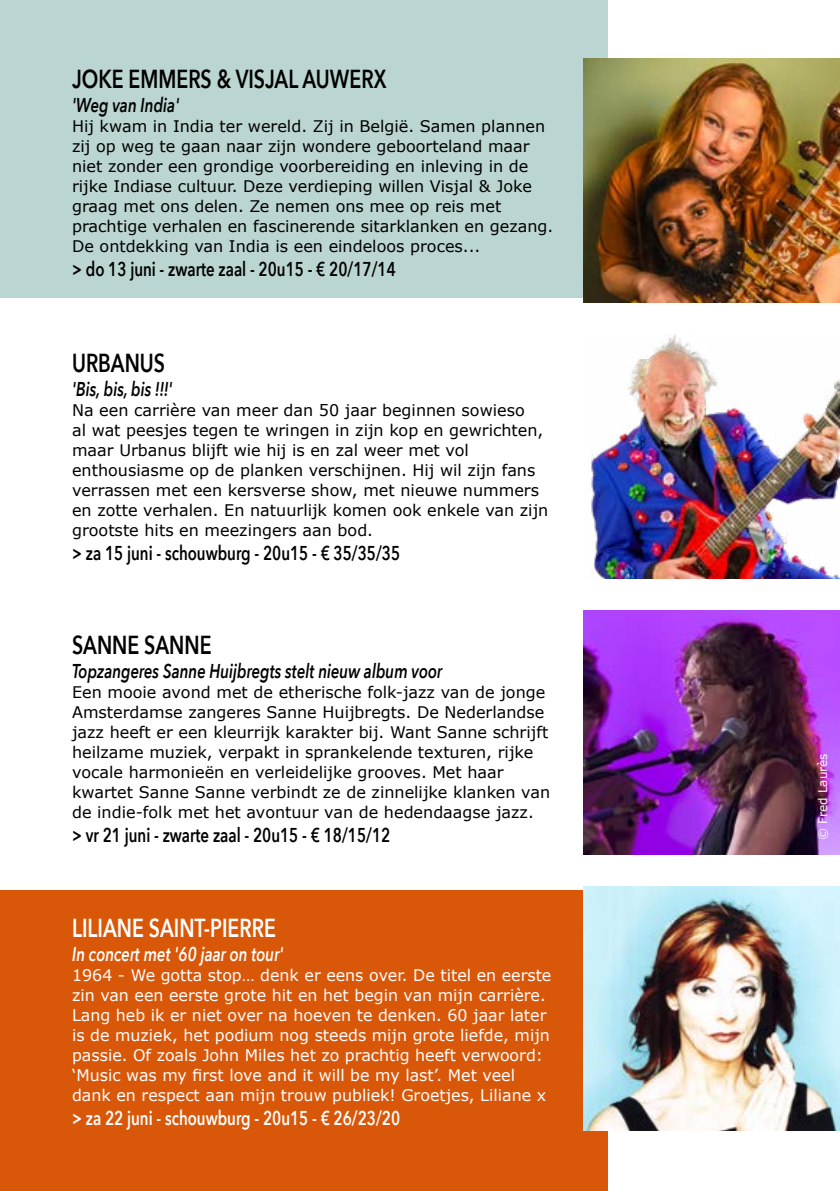
<style>
.page{position:relative;width:840px;height:1191px;background:#fff}
.page>*{position:absolute;margin:0;border:0;box-sizing:border-box;transform-origin:0 0}
.t1{font:600 26px "Avenir Next";color:#000;scale:.75 1}
.t2{font:600 26px "Avenir Next";color:#fff;scale:.75 1}
.t3{font:600 20px "Avenir Next";color:#000;scale:.75 1}
.t4{font:italic 600 20px "Avenir Next";color:#000;scale:.75 1}
.t5{font:600 20px "Avenir Next";color:#fff;scale:.75 1}
.t6{font:italic 600 20px "Avenir Next";color:#fff;scale:.75 1}
.t7{font:16px/20px "Verdana";color:#000}
.t8{font:16px/20px "Verdana";color:#fff}
.t9{font:12px "Verdana";color:#fff}
</style>
<div class="page">
<div style="left:0;top:0;width:607px;height:297px;background:#bbd5d2"></div>
<div style="left:0;top:890px;width:607px;height:301px;background:#d95708"></div>
<img style="left:591px;top:335px;width:248px;height:243px">
<img style="left:582px;top:59px;width:257px;height:244px">
<img style="left:583px;top:610px;width:256px;height:244px">
<img style="left:583px;top:886px;width:256px;height:244px">
<h1 class="t1" style="left:72px;top:57px;width:420px">JOKE EMMERS &amp; VISJAL AUWERX</h1>
<p class="t4" style="left:72px;top:88px;width:145px">'Weg van India'</p>
<p class="t7" style="left:72px;top:116px;width:482px">Hij kwam in India ter wereld. Zij in België. Samen plannen zij op weg te gaan naar zijn wondere geboorteland maar niet zonder een grondige voorbereiding en inleving in de rijke Indiase cultuur. Deze verdieping willen Visjal &amp; Joke graag met ons delen. Ze nemen ons mee op reis met prachtige verhalen en fascinerende sitarklanken en gezang.<br>De ontdekking van India is een eindeloos proces...</p>
<p class="t3" style="left:72px;top:252px;width:433px">&gt; do 13 juni - zwarte zaal - 20u15 - € 20/17/14</p>
<h1 class="t1" style="left:72px;top:340px;width:125px">URBANUS</h1>
<p class="t4" style="left:72px;top:372px;width:135px">'Bis, bis, bis !!!'</p>
<p class="t7" style="left:72px;top:400px;width:477px">Na een carrière van meer dan 50 jaar beginnen sowieso<br>al wat peesjes tegen te wringen in zijn kop en gewrichten, maar Urbanus blijft wie hij is en zal weer met vol enthousiasme op de planken verschijnen. Hij wil zijn fans verrassen met een kersverse show, met nieuwe nummers en zotte verhalen. En natuurlijk komen ook enkele van zijn grootste hits en meezingers aan bod.</p>
<p class="t3" style="left:72px;top:536px;width:439px">&gt; za 15 juni - schouwburg - 20u15 - € 35/35/35</p>
<h1 class="t1" style="left:72px;top:623px;width:187px">SANNE SANNE</h1>
<p class="t4" style="left:72px;top:654px;width:495px">Topzangeres Sanne Huijbregts stelt nieuw album voor</p>
<p class="t7" style="left:72px;top:682px;width:479px">Een mooie avond met de etherische folk-jazz van de jonge Amsterdamse zangeres Sanne Huijbregts. De Nederlandse jazz heeft er een kleurrijk karakter bij. Want Sanne schrijft heilzame muziek, verpakt in sprankelende texturen, rijke vocale harmonieën en verleidelijke grooves. Met haar kwartet Sanne Sanne verbindt ze de zinnelijke klanken van de indie-folk met het avontuur van de hedendaagse jazz.</p>
<p class="t3" style="left:72px;top:818px;width:425px">&gt; vr 21 juni - zwarte zaal - 20u15 - € 18/15/12</p>
<h1 class="t2" style="left:72px;top:905px;width:273px">LILIANE SAINT-PIERRE</h1>
<p class="t6" style="left:72px;top:937px;width:283px">In concert met '60 jaar on tour'</p>
<p class="t8" style="left:72px;top:965px;width:480px">1964 - We gotta stop… denk er eens over. De titel en eerste zin van een eerste grote hit en het begin van mijn carrière.<br>Lang heb ik er niet over na hoeven te denken. 60 jaar later is de muziek, het podium nog steeds mijn grote liefde, mijn passie. Of zoals John Miles het zo prachtig heeft verwoord: ‘Music was my first love and it will be my last’. Met veel dank en respect aan mijn trouw publiek! Groetjes, Liliane x</p>
<p class="t5" style="left:72px;top:1101px;width:439px">&gt; za 22 juni - schouwburg - 20u15 - € 26/23/20</p>
<p class="t9" style="left:814px;top:840px;width:89px;rotate:-90deg">© Fred Laurès</p>
</div>
